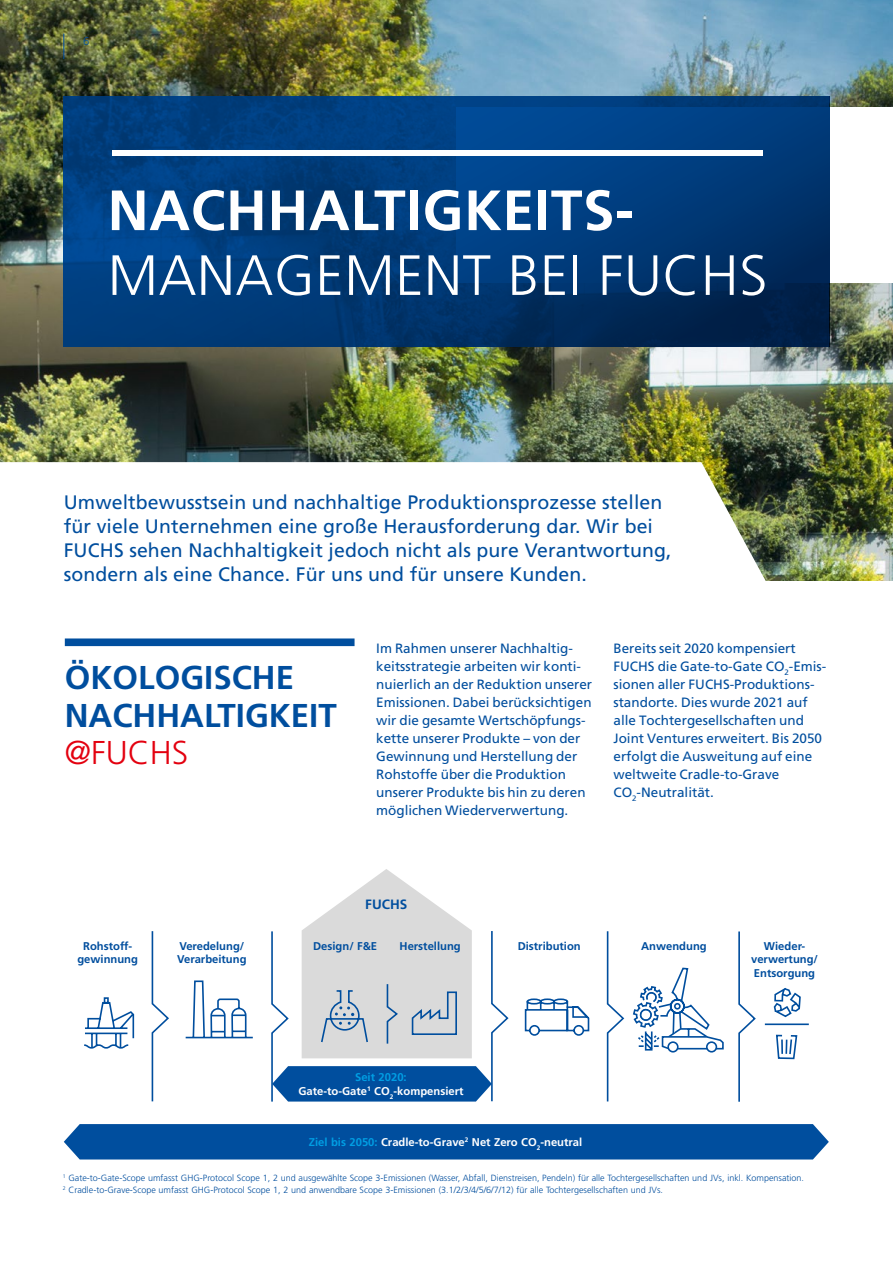
<style>
.page{position:relative;width:893px;height:1263px;background:#fff}
.page>*{position:absolute;margin:0;border:0;box-sizing:border-box;transform-origin:0 0}
.t1{font:300 56.7px "Frutiger LT Std";letter-spacing:.01em;color:#fff}
.t2{font:700 56.7px "Frutiger LT Std";letter-spacing:.01em;color:#fff}
.t3{font:700 33px/37.5px "Frutiger LT Std";color:#004e9e}
.t4{font:300 33px "Frutiger LT Std";color:#e3000f}
.t5{font:19.5px/24px "Frutiger LT Std";letter-spacing:.005em;color:#004e9e}
.t6{font:13.5px/18px "Frutiger LT Std";color:#004e9e}
.t7{font:700 13.5px "Frutiger LT Std";color:#004e9e}
.t8{font:700 11.25px/13.5px "Frutiger LT Std";color:#004e9e;text-align:center}
.t9{font:700 11.25px/13.5px "Frutiger LT Std";color:#fff;text-align:center}
.t10{font:300 11.25px "Frutiger LT Std";color:#004e9e}
.t11{font:300 9px/12px "Frutiger LT Std";color:#004e9e}
.s1{color:#009ee3}
</style>
<div class="page">
<img style="left:0;top:0;width:893px;height:581px">
<div style="left:65px;top:638px;width:290px;height:8px;background:#004e9e"></div>
<svg style="left:0;top:462px;width:775px;height:119px"></svg>
<div style="left:457px;top:107px;width:436px;height:175px;background:#fff"></div>
<svg style="left:63px;top:34px;width:1px;height:25px"></svg>
<svg style="left:64px;top:97px;width:765px;height:250px;background:#003977"></svg>
<div style="left:112px;top:150px;width:651px;height:6px;background:#fff"></div>
<svg style="left:84px;top:931px;width:725px;height:171px"></svg>
<svg style="left:302px;top:869px;width:170px;height:189px"></svg>
<svg style="left:490px;top:931px;width:267px;height:171px"></svg>
<svg style="left:272px;top:1066px;width:220px;height:35px;background:#115aa4"></svg>
<div style="left:64px;top:1124px;width:765px;height:35px;background:#004e9e"></div>
<p class="t10" style="left:83px;top:34px;width:8px">6</p>
<h1 class="t2" style="left:108px;top:177px;width:528px">NACHHALTIGKEITS-</h1>
<h1 class="t1" style="left:108px;top:243px;width:661px">MANAGEMENT BEI FUCHS</h1>
<p class="t5" style="left:64px;top:490px;width:609px">Umweltbewusstsein und nachhaltige Produktionsprozesse stellen für viele Unternehmen eine große Herausforderung dar. Wir bei FUCHS sehen Nachhaltigkeit jedoch nicht als pure Verantwortung, sondern als eine Chance. Für uns und für unsere Kunden.</p>
<h2 class="t3" style="left:65px;top:659px;width:273px">ÖKOLOGISCHE<br>NACHHALTIGKEIT</h2>
<h2 class="t4" style="left:65px;top:734px;width:125px">@FUCHS</h2>
<p class="t6" style="left:376px;top:639px;width:217px">Im Rahmen unserer Nachhaltig&shy;keitsstrategie arbeiten wir konti&shy;nuierlich an der Reduktion unserer<br>Emissionen. Dabei berücksichtigen wir die gesamte Wertschöpfungs&shy;kette unserer Produkte – von der<br>Gewinnung und Herstellung der<br>Rohstoffe über die Produktion unserer Produkte bis hin zu deren möglichen Wiederverwertung.</p>
<p class="t6" style="left:613px;top:639px;width:214px">Bereits seit 2020 kompensiert<br>FUCHS die Gate-to-Gate CO<sub>2</sub>-Emis&shy;sionen aller FUCHS-Produktions&shy;standorte. Dies wurde 2021 auf alle Tochtergesellschaften und<br>Joint Ventures erweitert. Bis 2050 erfolgt die Ausweitung auf eine weltweite Cradle-to-Grave<br>CO<sub>2</sub>-Neutralität.</p>
<p class="t7" style="left:365px;top:897px;width:43px">FUCHS</p>
<p class="t8" style="left:77px;top:939px;width:62px">Rohstoff&shy;gewinnung</p>
<p class="t8" style="left:177px;top:939px;width:71px;text-align:left">Veredelung/<br>Verarbeitung</p>
<p class="t8" style="left:313px;top:939px;width:66px">Design/ F&amp;E</p>
<p class="t8" style="left:400px;top:939px;width:63px">Herstellung</p>
<p class="t8" style="left:518px;top:939px;width:65px">Distribution</p>
<p class="t8" style="left:641px;top:939px;width:67px">Anwendung</p>
<p class="t8" style="left:751px;top:939px;width:68px">Wieder&shy;verwertung/<br>Entsorgung</p>
<p class="t9" style="left:298px;top:1071px;width:167px"><span class="s1">Seit 2020:<br></span>Gate-to-Gate<sup>1</sup> CO<sub>2</sub>-kompensiert</p>
<p class="t9" style="left:309px;top:1135px;width:275px"><span class="s1">Ziel bis 2050:</span> Cradle-to-Grave<sup>2</sup> Net Zero CO<sub>2</sub>-neutral</p>
<p class="t11" style="left:63px;top:1172px;width:743px"><sup>1</sup> Gate-to-Gate-Scope umfasst GHG-Protocol Scope 1, 2 und ausgewählte Scope 3-Emissionen (Wasser, Abfall, Dienstreisen, Pendeln) für alle Tochtergesellschaften und JVs, inkl. Kompensation.<br><sup>2</sup> Cradle-to-Grave-Scope umfasst GHG-Protocol Scope 1, 2 und anwendbare Scope 3-Emissionen (3.1/2/3/4/5/6/7/12) für alle Tochtergesellschaften und JVs.</p>
</div>
